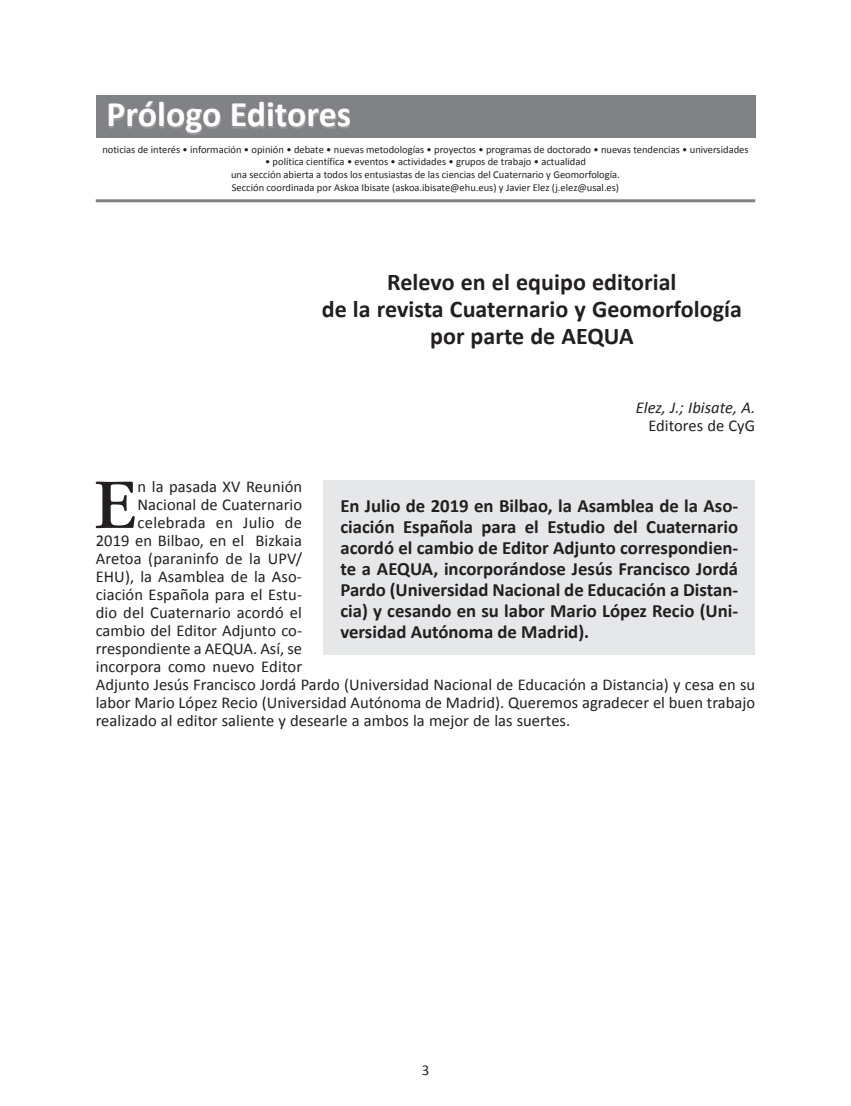
<style>
.page{position:relative;width:851px;height:1106px;background:#fff}
.page>*{position:absolute;margin:0;border:0;box-sizing:border-box;transform-origin:0 0}
.t1{font:74.25px "ITC Garamond Std";color:#231f20}
.t2{font:700 36px "Calibri";color:#fff}
.t3{font:700 24px/27px "Calibri";color:#231f20;text-align:center}
.t4{font:700 18.75px/21px "Calibri";color:#231f20;text-align:justify}
.t5{font:16.5px "Calibri";letter-spacing:.005em;color:#231f20}
.t6{font:italic 16.5px "Calibri";color:#231f20}
.t7{font:15px "Calibri";color:#231f20}
.t8{font:10.5px/12.8px "Calibri";color:#231f20;text-align:center}
</style>
<div class="page">
<div style="left:323px;top:480px;width:432px;height:175px;background:#e6e7e9"></div>
<hr style="left:96px;top:199px;width:659px;height:3px;background:#808285">
<div style="left:96px;top:96px;width:659px;height:42px;background:#808285"></div>
<div style="left:109px;top:103px;width:241px;height:32px;background:#fff;opacity:.2"></div>
<h2 class="t2" style="left:106px;top:91px;width:246px">Prólogo Editores</h2>
<p class="t8" style="left:102px;top:143px;width:647px">noticias de interés • información • opinión • debate • nuevas metodologías • proyectos • programas de doctorado • nuevas tendencias • universidades</p>
<p class="t8" style="left:231px;top:155px;width:390px">• política científica • eventos • actividades • grupos de trabajo • actualidad<br>una sección abierta a todos los entusiastas de las ciencias del Cuaternario y Geomorfología.<br>Sección coordinada por Askoa Ibisate (askoa.ibisate@ehu.eus) y Javier Elez (j.elez@usal.es)</p>
<h3 class="t3" style="left:322px;top:269px;width:422px">Relevo en el equipo editorial<br>de la revista Cuaternario y Geomorfología por parte de AEQUA</h3>
<p class="t6" style="left:635px;top:396px;width:121px">Elez, J.; Ibisate, A.</p>
<p class="t5" style="left:648px;top:415px;width:108px">Editores de CyG</p>
<h1 class="t1" style="left:94px;top:464px;width:45px">E</h1>
<p class="t5" style="left:138px;top:476px;width:166px">n la pasada XV Reunión</p>
<p class="t5" style="left:138px;top:494px;width:166px">Nacional de Cuaternario</p>
<p class="t5" style="left:138px;top:512px;width:166px">celebrada en Julio de</p>
<p class="t5" style="left:96px;top:530px;width:208px">2019 en Bilbao, en el Bizkaia</p>
<p class="t5" style="left:96px;top:548px;width:208px">Aretoa (paraninfo de la UPV/</p>
<p class="t5" style="left:96px;top:566px;width:208px">EHU), la Asamblea de la Aso-</p>
<p class="t5" style="left:96px;top:584px;width:208px">ciación Española para el Estu-</p>
<p class="t5" style="left:96px;top:602px;width:208px">dio del Cuaternario acordó el</p>
<p class="t5" style="left:96px;top:620px;width:208px">cambio del Editor Adjunto co-</p>
<p class="t5" style="left:96px;top:638px;width:208px">rrespondiente a AEQUA. Así, se</p>
<p class="t5" style="left:96px;top:656px;width:208px">incorpora como nuevo Editor</p>
<p class="t5" style="left:96px;top:674px;width:661px">Adjunto Jesús Francisco Jordá Pardo (Universidad Nacional de Educación a Distancia) y cesa en su</p>
<p class="t5" style="left:96px;top:692px;width:661px">labor Mario López Recio (Universidad Autónoma de Madrid). Queremos agradecer el buen trabajo</p>
<p class="t5" style="left:96px;top:710px;width:476px">realizado al editor saliente y desearle a ambos la mejor de las suertes.</p>
<p class="t4" style="left:340px;top:495px;width:399px">En Julio de 2019 en Bilbao, la Asamblea de la Aso&shy;ciación Española para el Estudio del Cuaternario acordó el cambio de Editor Adjunto correspondien&shy;te a AEQUA, incorporándose Jesús Francisco Jordá Pardo (Universidad Nacional de Educación a Distan&shy;cia) y cesando en su labor Mario López Recio (Uni&shy;versidad Autónoma de Madrid).</p>
<p class="t7" style="left:421px;top:1060px;width:9px">3</p>
</div>
